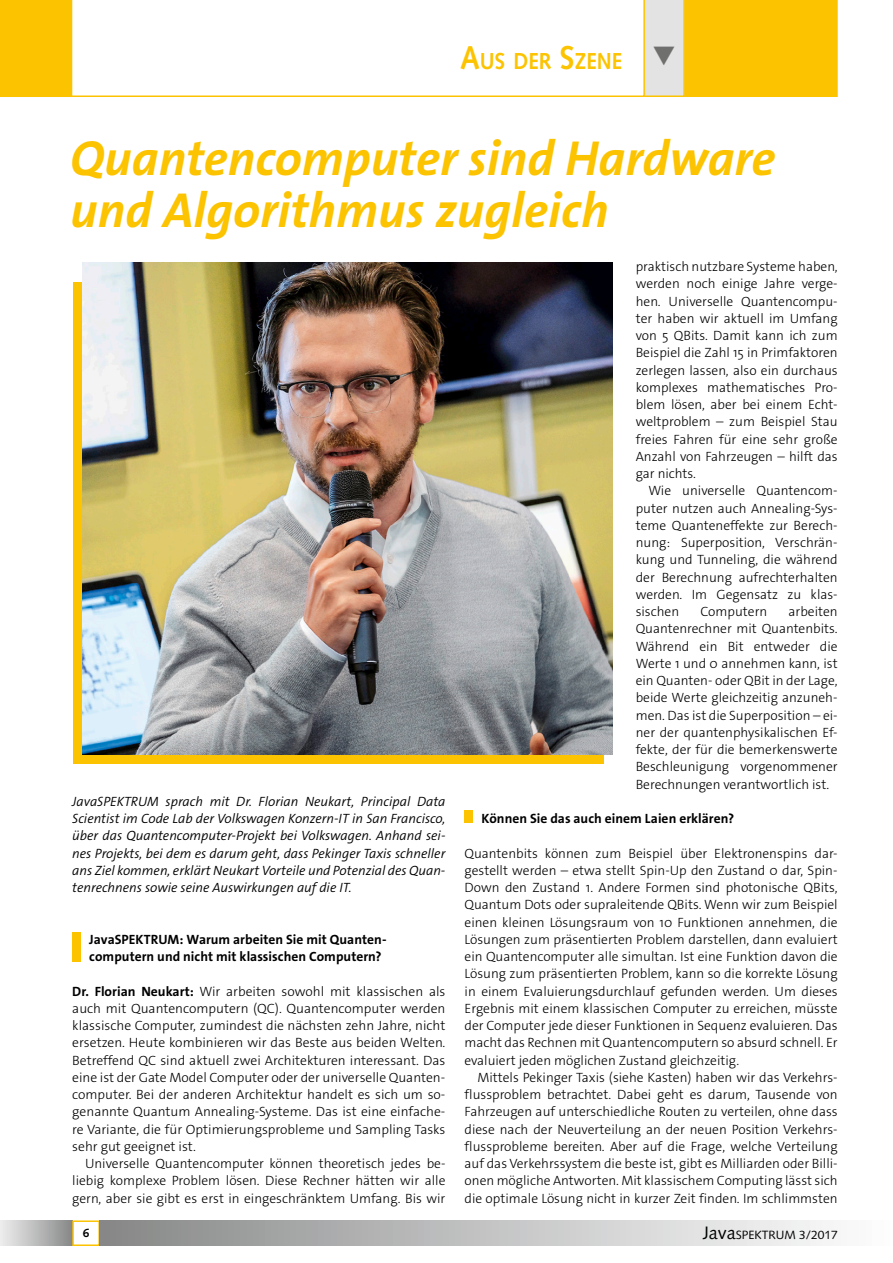
<style>
.page{position:relative;width:893px;height:1263px;background:#fff}
.page>*{position:absolute;margin:0;border:0;box-sizing:border-box;transform-origin:0 0}
.t1{font:italic 700 49.5px/52.5px "The Sans Os F";color:#fcc300}
.t2{font:700 23.1px "Syntax";color:#fcc300;scale:.9 1}
.t3{font:300 13.5px/17.2px "The Sans Os F";color:#000;text-align:justify}
.t4{font:italic 300 13.5px/17.2px "The Sans Os F";color:#000;text-align:justify}
.t5{font:700 13.5px/17.2px "The Sans Os F";letter-spacing:.005em;color:#000}
.t6{font:12px "Syntax";color:#000}
.t7{font:700 12px "Syntax";color:#000}
.s1{font-size:33px}
.s2{font-weight:700}
.s3{font-size:18px}
</style>
<div class="page">
<div style="left:0;top:1220px;width:72px;height:26px;background:linear-gradient(to right,#efefef,#8a8b8b)"></div>
<div style="left:72px;top:1220px;width:28px;height:26px;border:2px solid #fcc300"></div>
<div style="left:100px;top:1220px;width:793px;height:26px;background:linear-gradient(to right,#878989,#fff)"></div>
<svg style="left:72px;top:0;width:571px;height:97px"></svg>
<div style="left:0;top:0;width:72px;height:97px;background:#fcc300"></div>
<div style="left:72px;top:932px;width:9px;height:30px;background:#fcc300"></div>
<div style="left:465px;top:810px;width:8px;height:13px;background:#fcc300"></div>
<div style="left:73px;top:282px;width:530px;height:481px;background:#fcc300"></div>
<img style="left:82px;top:262px;width:530px;height:492px">
<svg style="left:643px;top:0;width:195px;height:97px;background:#f7c92d"></svg>
<h2 class="t2" style="left:460px;top:48px;width:182px"><span class="s1">A</span>US DER <span class="s1">S</span>ZENE</h2>
<h1 class="t1" style="left:70px;top:132px;width:707px">Quantencomputer sind Hardware und Algorithmus zugleich</h1>
<p class="t4" style="left:72px;top:793px;width:375px">JavaSPEKTRUM sprach mit Dr. Florian Neukart, Principal Data Scientist im Code Lab der Volkswagen Konzern-IT in San Francisco, über das Quantencomputer-Projekt bei Volkswagen. Anhand sei&shy;nes Projekts, bei dem es darum geht, dass Pekinger Taxis schneller ans Ziel kommen, erklärt Neukart Vorteile und Potenzial des Quan&shy;tenrechnens sowie seine Auswirkungen auf die IT.</p>
<p class="t5" style="left:89px;top:931px;width:299px">JavaSPEKTRUM: Warum arbeiten Sie mit Quanten&shy;computern und nicht mit klassischen Computern?</p>
<p class="t3" style="left:72px;top:982px;width:375px"><span class="s2">Dr. Florian Neukart:</span> Wir arbeiten sowohl mit klassischen als auch mit Quantencomputern (QC). Quantencomputer werden klassische Computer, zumindest die nächsten zehn Jahre, nicht ersetzen. Heute kombinieren wir das Beste aus beiden Welten.<br>Betreffend QC sind aktuell zwei Architekturen interessant. Das eine ist der Gate Model Computer oder der universelle Quanten&shy;computer. Bei der anderen Architektur handelt es sich um so&shy;genannte Quantum Annealing-Systeme. Das ist eine einfache&shy;re Variante, die für Optimierungsprobleme und Sampling Tasks sehr gut geeignet ist.</p>
<p class="t3" style="left:72px;top:1155px;width:375px;text-indent:13px">Universelle Quantencomputer können theoretisch jedes be&shy;liebig komplexe Problem lösen. Diese Rechner hätten wir alle gern, aber sie gibt es erst in eingeschränktem Umfang. Bis wir</p>
<p class="t3" style="left:636px;top:258px;width:203px">praktisch nutzbare Systeme haben, werden noch einige Jahre verge&shy;hen. Universelle Quantencompu&shy;ter haben wir aktuell im Umfang von 5 QBits. Damit kann ich zum Beispiel die Zahl 15 in Primfaktoren zerlegen lassen, also ein durchaus komplexes mathematisches Pro&shy;blem lösen, aber bei einem Echt&shy;weltproblem – zum Beispiel Stau freies Fahren für eine sehr große Anzahl von Fahrzeugen – hilft das gar nichts.</p>
<p class="t3" style="left:636px;top:482px;width:203px;text-indent:13px">Wie universelle Quantencom&shy;puter nutzen auch Annealing-Sys&shy;teme Quanteneffekte zur Berech&shy;nung: Superposition, Verschrän&shy;kung und Tunneling, die während der Berechnung aufrechterhalten werden. Im Gegensatz zu klas&shy;sischen</p>
<p class="t3" style="left:636px;top:603px;width:203px;text-indent:153px">arbeiten Quantenrechner mit Quantenbits.<br>Während ein Bit entweder die Werte 1 und 0 annehmen kann, ist ein Quanten- oder QBit in der Lage, beide Werte gleichzeitig anzuneh&shy;men. Das ist die Superposition – ei&shy;ner der quantenphysikalischen Ef&shy;fekte, der für die bemerkenswerte Beschleunigung vorgenommener Berechnungen verantwortlich ist.</p>
<p class="t5" style="left:482px;top:810px;width:254px">Können Sie das auch einem Laien erklären?</p>
<p class="t3" style="left:465px;top:844px;width:375px">Quantenbits können zum Beispiel über Elektronenspins dar&shy;gestellt werden – etwa stellt Spin-Up den Zustand 0 dar, Spin-Down den Zustand 1. Andere Formen sind photonische QBits, Quantum Dots oder supraleitende QBits. Wenn wir zum Beispiel einen kleinen Lösungsraum von 10 Funktionen annehmen, die Lösungen zum präsentierten Problem darstellen, dann evaluiert ein Quantencomputer alle simultan. Ist eine Funktion davon die Lösung zum präsentierten Problem, kann so die korrekte Lösung in einem Evaluierungsdurchlauf gefunden werden. Um dieses Ergebnis mit einem klassischen Computer zu erreichen, müsste der Computer jede dieser Funktionen in Sequenz evaluieren. Das macht das Rechnen mit Quantencomputern so absurd schnell. Er evaluiert jeden möglichen Zustand gleichzeitig.</p>
<p class="t3" style="left:465px;top:1069px;width:375px;text-indent:13px">Mittels Pekinger Taxis (siehe Kasten) haben wir das Verkehrs&shy;flussproblem betrachtet. Dabei geht es darum, Tausende von Fahrzeugen auf unterschiedliche Routen zu verteilen, ohne dass diese nach der Neuverteilung an der neuen Position Verkehrs&shy;flussprobleme bereiten. Aber auf die Frage, welche Verteilung auf das Verkehrssystem die beste ist, gibt es Milliarden oder Billi&shy;onen mögliche Antworten. Mit klassischem Computing lässt sich die optimale Lösung nicht in kurzer Zeit finden. Im schlimmsten</p>
<p class="t3" style="left:700px;top:603px;width:68px">Computern</p>
<p class="t7" style="left:83px;top:1226px;width:8px">6</p>
<p class="t6" style="left:703px;top:1227px;width:137px"><span class="s3">Java</span>SPEKTRUM 3/2017</p>
</div>
